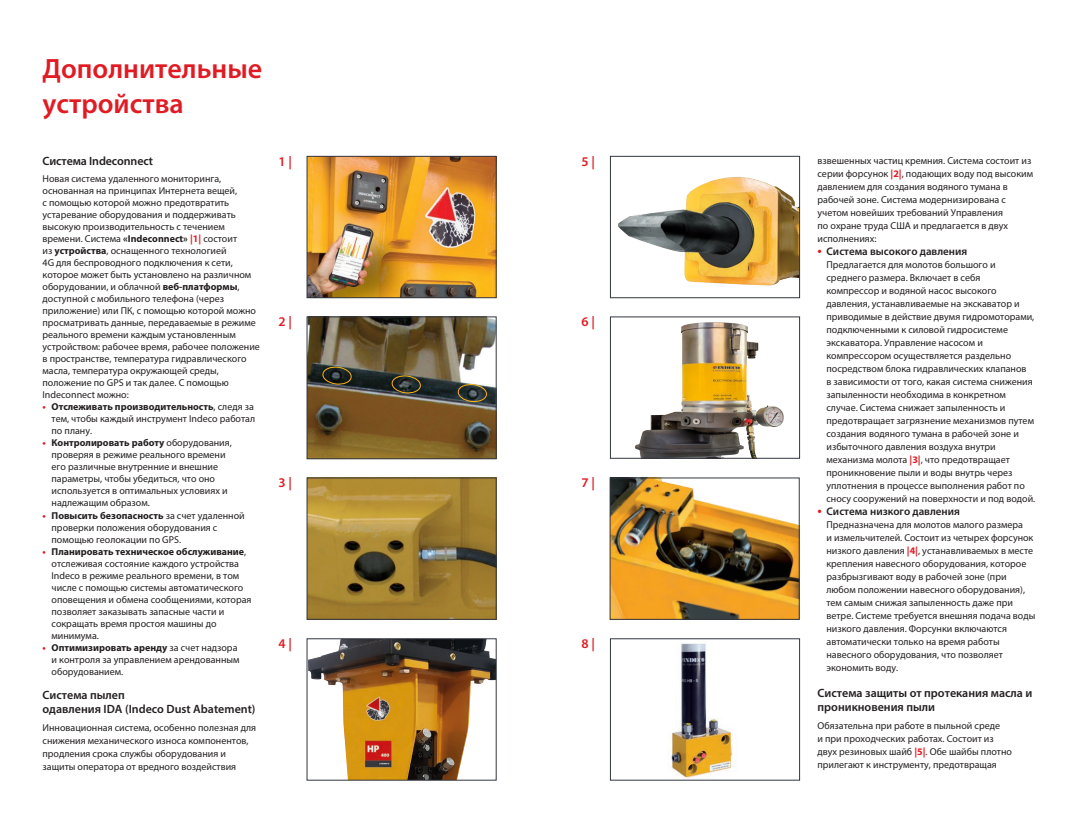
<style>
.page{position:relative;width:1078px;height:823px;background:#fff}
.page>*{position:absolute;margin:0;border:0;box-sizing:border-box;transform-origin:0 0}
.t1{font:600 28px "Myriad Pro";color:#e11b23}
.t2{font:600 13.3px "Myriad Pro";color:#e11b23}
.t3{font:600 12px/14px "Myriad Pro";color:#231f20}
.t4{font:600 11px "Myriad Pro";color:#231f20}
.t5{font:10px/12px "Myriad Pro";color:#231f20}
.t6{font:700 10px "Myriad Pro";color:#231f20}
.s1{font-weight:700}
.s2{font-weight:700;color:#e11b23}
.s3{color:#e11b23}
.s4{font-weight:400}
.s5{font-size:14px;color:#e11b23}
</style>
<div class="page">
<img style="left:309px;top:479px;width:185px;height:138px">
<div style="left:307px;top:477px;width:189px;height:142px;border:1px solid #323640"></div>
<img style="left:618px;top:177px;width:179px;height:109px">
<div style="left:610px;top:156px;width:189px;height:142px;border:1px solid #323640"></div>
<img style="left:635px;top:322px;width:149px;height:134px">
<div style="left:610px;top:316px;width:189px;height:142px;border:1px solid #323640"></div>
<img style="left:309px;top:318px;width:185px;height:139px">
<div style="left:307px;top:316px;width:189px;height:143px;border:1px solid #323640"></div>
<svg style="left:321px;top:365px;width:32px;height:20px"></svg>
<svg style="left:390px;top:374px;width:32px;height:19px"></svg>
<svg style="left:456px;top:382px;width:32px;height:20px"></svg>
<img style="left:309px;top:640px;width:185px;height:138px">
<div style="left:307px;top:638px;width:189px;height:142px;border:1px solid #323640"></div>
<img style="left:611px;top:479px;width:186px;height:138px">
<div style="left:609px;top:477px;width:190px;height:142px;border:1px solid #323640"></div>
<img style="left:669px;top:643px;width:64px;height:134px">
<div style="left:610px;top:638px;width:189px;height:142px;border:1px solid #323640"></div>
<img style="left:309px;top:158px;width:185px;height:138px">
<div style="left:307px;top:156px;width:189px;height:142px;border:1px solid #323640"></div>
<p class="t1" style="left:43px;top:50px;width:221px">Дополнительные</p>
<p class="t1" style="left:43px;top:85px;width:143px">устройства</p>
<p class="t3" style="left:43px;top:154px;width:112px">Система Indeconnect</p>
<p class="t2" style="left:278px;top:153px;width:15px">1 |</p>
<p class="t2" style="left:581px;top:153px;width:15px">5 |</p>
<p class="t5" style="left:43px;top:172px;width:219px">Новая система удаленного мониторинга, основанная на принципах Интернета вещей,<br>с помощью которой можно предотвратить устаревание оборудования и поддерживать высокую производительность с течением времени. Система <span class="s1">«Indeconnect»</span> <span class="s2">|1|</span> состоит<br>из <span class="s1">устройства</span>, оснащенного технологией<br>4G для беспроводного подключения к сети, которое может быть установлено на различном оборудовании, и облачной <span class="s1">веб-платформы</span>, доступной с мобильного телефона (через приложение) или ПК, с помощью которой можно просматривать данные, передаваемые в режиме реального времени каждым установленным устройством: рабочее время, рабочее положение в пространстве, температура гидравлического масла, температура окружающей среды, положение по GPS и так далее. С помощью Indeconnect можно:</p>
<p class="t5" style="left:52px;top:400px;width:205px;text-indent:-9px"><span class="s2">•</span> <span class="s1">Отслеживать производительность</span>, следя за тем, чтобы каждый инструмент Indeco работал по плану.</p>
<p class="t5" style="left:43px;top:436px;width:191px;text-align:center"><span class="s2">•</span> <span class="s1">Контролировать работу</span> оборудования, проверяя в режиме реального времени его различные внутренние и внешние</p>
<p class="t5" style="left:52px;top:472px;width:165px">параметры, чтобы убедиться, что оно</p>
<p class="t5" style="left:52px;top:484px;width:177px">используется в оптимальных условиях и</p>
<p class="t5" style="left:52px;top:496px;width:100px">надлежащим образом.</p>
<p class="t6" style="left:43px;top:508px;width:204px"><span class="s3">•</span> Повысить безопасность <span class="s4">за счет удаленной</span></p>
<p class="t5" style="left:52px;top:520px;width:167px">проверки положения оборудования с помощью геолокации по GPS.</p>
<p class="t6" style="left:43px;top:544px;width:205px"><span class="s3">•</span> Планировать техническое обслуживание<span class="s4">,</span></p>
<p class="t5" style="left:52px;top:556px;width:189px">отслеживая состояние каждого устройства</p>
<p class="t5" style="left:52px;top:568px;width:189px">Indeco в режиме реального времени, в том</p>
<p class="t5" style="left:52px;top:580px;width:193px">числе с помощью системы автоматического</p>
<p class="t5" style="left:52px;top:592px;width:201px">оповещения и обмена сообщениями, которая</p>
<p class="t5" style="left:52px;top:604px;width:174px">позволяет заказывать запасные части и</p>
<p class="t5" style="left:52px;top:616px;width:166px">сокращать время простоя машины до минимума.</p>
<p class="t5" style="left:43px;top:640px;width:198px;text-align:right"><span class="s2">•</span> <span class="s1">Оптимизировать аренду</span> за счет надзора и контроля за управлением арендованным</p>
<p class="t5" style="left:52px;top:664px;width:73px">оборудованием.</p>
<p class="t3" style="left:43px;top:687px;width:84px">Система пылеп</p>
<p class="t3" style="left:43px;top:701px;width:214px">одавления IDA (Indeco Dust Abatement)</p>
<p class="t5" style="left:43px;top:720px;width:215px;line-height:13px">Инновационная система, особенно полезная для снижения механического износа компонентов, продления срока службы оборудования и защиты оператора от вредного воздействия</p>
<p class="t2" style="left:278px;top:313px;width:15px">2 |</p>
<p class="t2" style="left:581px;top:313px;width:15px">6 |</p>
<p class="t2" style="left:278px;top:474px;width:15px">3 |</p>
<p class="t2" style="left:581px;top:474px;width:15px">7 |</p>
<p class="t2" style="left:278px;top:635px;width:15px">4 |</p>
<p class="t2" style="left:581px;top:635px;width:15px">8 |</p>
<p class="t5" style="left:817px;top:153px;width:217px;line-height:13px">взвешенных частиц кремния. Система состоит из серии форсунок <span class="s2">|2|</span>, подающих воду под высоким давлением для создания водяного тумана в рабочей зоне. Система модернизирована с учетом новейших требований Управления<br>по охране труда США и предлагается в двух исполнениях:</p>
<p class="t4" style="left:817px;top:244px;width:151px"><span class="s5">•</span> Система высокого давления</p>
<p class="t5" style="left:826px;top:258px;width:170px">Предлагается для молотов большого и</p>
<p class="t5" style="left:826px;top:271px;width:155px">среднего размера. Включает в себя</p>
<p class="t5" style="left:826px;top:284px;width:172px">компрессор и водяной насос высокого</p>
<p class="t5" style="left:826px;top:297px;width:195px">давления, устанавливаемые на экскаватор и</p>
<p class="t5" style="left:826px;top:310px;width:209px">приводимые в действие двумя гидромоторами,</p>
<p class="t5" style="left:826px;top:323px;width:183px">подключенными к силовой гидросистеме</p>
<p class="t5" style="left:826px;top:336px;width:158px">экскаватора. Управление насосом и</p>
<p class="t5" style="left:826px;top:349px;width:186px">компрессором осуществляется раздельно</p>
<p class="t5" style="left:826px;top:362px;width:201px">посредством блока гидравлических клапанов</p>
<p class="t5" style="left:826px;top:375px;width:208px">в зависимости от того, какая система снижения</p>
<p class="t5" style="left:826px;top:388px;width:181px">запыленности необходима в конкретном</p>
<p class="t5" style="left:826px;top:401px;width:180px">случае. Система снижает запыленность и</p>
<p class="t5" style="left:826px;top:414px;width:209px">предотвращает загрязнение механизмов путем</p>
<p class="t5" style="left:826px;top:427px;width:194px">создания водяного тумана в рабочей зоне и</p>
<p class="t5" style="left:826px;top:440px;width:171px">избыточного давления воздуха внутри</p>
<p class="t5" style="left:826px;top:453px;width:185px">механизма молота <span class="s2">|3|</span>, что предотвращает</p>
<p class="t5" style="left:826px;top:466px;width:187px">проникновение пыли и воды внутрь через</p>
<p class="t5" style="left:826px;top:479px;width:200px">уплотнения в процессе выполнения работ по</p>
<p class="t5" style="left:826px;top:492px;width:210px">сносу сооружений на поверхности и под водой.</p>
<p class="t4" style="left:817px;top:504px;width:144px"><span class="s5">•</span> Система низкого давления</p>
<p class="t5" style="left:826px;top:517px;width:208px;line-height:13px">Предназначена для молотов малого размера<br>и измельчителей. Состоит из четырех форсунок низкого давления <span class="s2">|4|</span>, устанавливаемых в месте</p>
<p class="t5" style="left:826px;top:557px;width:201px">крепления навесного оборудования, которое</p>
<p class="t5" style="left:826px;top:569px;width:200px;line-height:13px">разбрызгивают воду в рабочей зоне (при любом положении навесного оборудования),</p>
<p class="t5" style="left:826px;top:596px;width:188px">тем самым снижая запыленность даже при</p>
<p class="t5" style="left:826px;top:609px;width:210px">ветре. Системе требуется внешняя подача воды</p>
<p class="t5" style="left:826px;top:621px;width:182px;line-height:13px">низкого давления. Форсунки включаются автоматически только на время работы</p>
<p class="t5" style="left:826px;top:647px;width:178px;line-height:13px">навесного оборудования, что позволяет экономить воду.</p>
<p class="t3" style="left:817px;top:685px;width:216px">Система защиты от протекания масла и проникновения пыли</p>
<p class="t5" style="left:817px;top:718px;width:196px;line-height:13px">Обязательна при работе в пыльной среде<br>и при проходческих работах. Состоит из двух резиновых шайб <span class="s2">|5|</span>. Обе шайбы плотно прилегают к инструменту, предотвращая</p>
</div>
